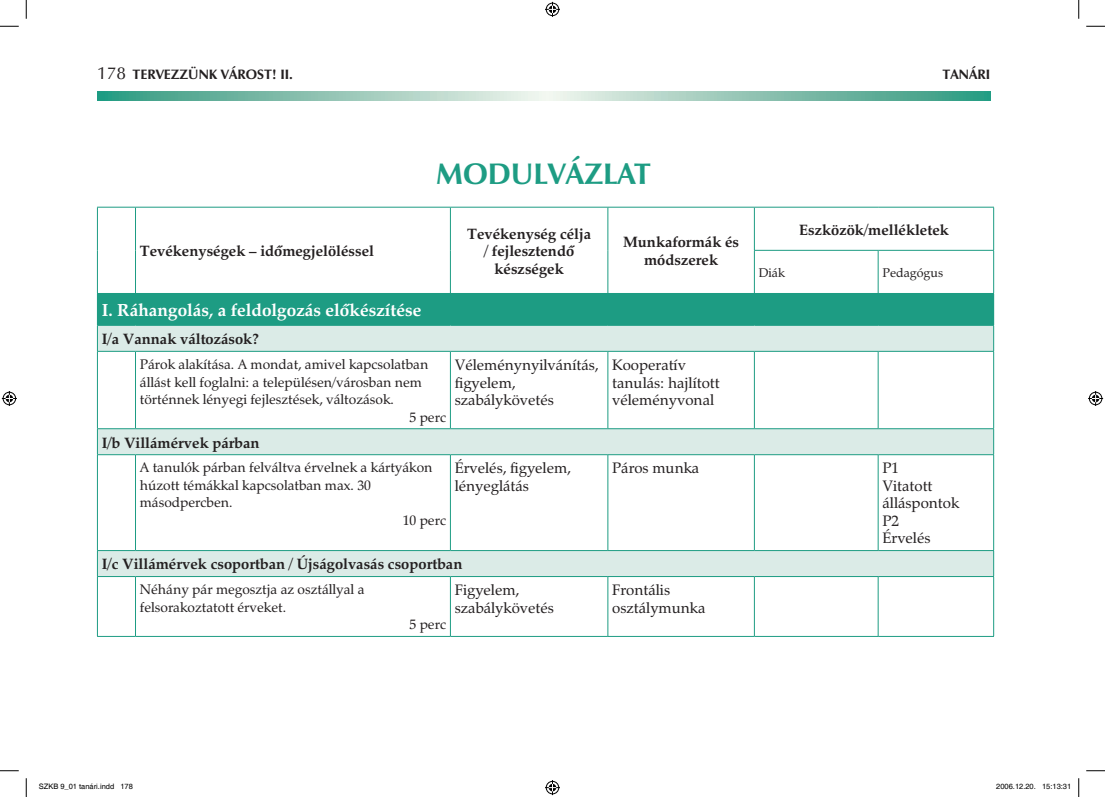
<style>
.page{position:relative;width:1105px;height:797px;background:#fff}
.page>*{position:absolute;margin:0;border:0;box-sizing:border-box;transform-origin:0 0}
.t1{font:30px "Zapf Humanist 601 HU Bold";color:#1d9c83}
.t2{font:17.5px "Zapf Calligraphic 801 HU Bold";color:#fff}
.t3{font:15px/17.5px "Zapf Calligraphic 801 HU Bold";color:#231f20;text-align:center}
.t4{font:15px/17.5px "Zapf Calligraphic 801 HU Normal";color:#231f20}
.t5{font:13.75px/17.5px "Zapf Calligraphic 801 HU Normal";color:#231f20}
.t6{font:13.75px "Zapf Humanist 601 HU Bold";color:#231f20}
.t7{font:12.5px "Zapf Calligraphic 801 HU Normal";color:#231f20}
.t8{font:7.5px "Helvetica";color:#000}
.s1{font-family:"Zapf Humanist 601 HU Normal";font-size:17.5px}
</style>
<div class="page">
<svg style="left:97px;top:91px;width:893px;height:9px;background:#8dc4b3"></svg>
<svg style="left:449px;top:208px;width:544px;height:85px"></svg>
<div style="left:97px;top:293px;width:897px;height:32px;background:#1d9c83"></div>
<svg style="left:98px;top:326px;width:895px;height:250px"></svg>
<hr style="left:97px;top:325px;width:38px;height:1px;background:#1d9c83">
<svg style="left:97px;top:326px;width:1px;height:25px"></svg>
<hr style="left:135px;top:325px;width:315px;height:1px;background:#1d9c83">
<hr style="left:450px;top:325px;width:158px;height:1px;background:#1d9c83">
<hr style="left:608px;top:325px;width:146px;height:1px;background:#1d9c83">
<hr style="left:754px;top:325px;width:124px;height:1px;background:#1d9c83">
<hr style="left:878px;top:325px;width:116px;height:1px;background:#1d9c83">
<svg style="left:993px;top:326px;width:1px;height:25px"></svg>
<hr style="left:97px;top:351px;width:38px;height:1px;background:#1d9c83">
<hr style="left:97px;top:351px;width:1px;height:77px;background:#1d9c83">
<hr style="left:135px;top:351px;width:315px;height:1px;background:#1d9c83">
<hr style="left:135px;top:351px;width:1px;height:77px;background:#1d9c83">
<hr style="left:450px;top:351px;width:158px;height:1px;background:#1d9c83">
<hr style="left:450px;top:351px;width:1px;height:77px;background:#1d9c83">
<hr style="left:608px;top:351px;width:146px;height:1px;background:#1d9c83">
<hr style="left:607px;top:351px;width:1px;height:77px;background:#1d9c83">
<hr style="left:754px;top:351px;width:124px;height:1px;background:#1d9c83">
<hr style="left:754px;top:351px;width:1px;height:77px;background:#1d9c83">
<hr style="left:878px;top:351px;width:116px;height:1px;background:#1d9c83">
<hr style="left:878px;top:351px;width:1px;height:77px;background:#1d9c83">
<hr style="left:993px;top:351px;width:1px;height:77px;background:#1d9c83">
<hr style="left:97px;top:455px;width:1px;height:95px;background:#1d9c83">
<hr style="left:135px;top:455px;width:1px;height:95px;background:#1d9c83">
<hr style="left:450px;top:455px;width:1px;height:95px;background:#1d9c83">
<hr style="left:607px;top:455px;width:1px;height:95px;background:#1d9c83">
<hr style="left:754px;top:455px;width:1px;height:95px;background:#1d9c83">
<hr style="left:878px;top:455px;width:1px;height:95px;background:#1d9c83">
<hr style="left:993px;top:455px;width:1px;height:95px;background:#1d9c83">
<hr style="left:97px;top:577px;width:1px;height:59px;background:#1d9c83">
<hr style="left:135px;top:577px;width:1px;height:59px;background:#1d9c83">
<hr style="left:450px;top:577px;width:1px;height:59px;background:#1d9c83">
<hr style="left:607px;top:577px;width:1px;height:59px;background:#1d9c83">
<hr style="left:754px;top:577px;width:1px;height:59px;background:#1d9c83">
<hr style="left:878px;top:577px;width:1px;height:59px;background:#1d9c83">
<hr style="left:993px;top:577px;width:1px;height:59px;background:#1d9c83">
<hr style="left:97px;top:636px;width:38px;height:1px;background:#1d9c83">
<hr style="left:135px;top:636px;width:315px;height:1px;background:#1d9c83">
<hr style="left:450px;top:636px;width:158px;height:1px;background:#1d9c83">
<hr style="left:608px;top:636px;width:146px;height:1px;background:#1d9c83">
<hr style="left:754px;top:636px;width:124px;height:1px;background:#1d9c83">
<hr style="left:878px;top:636px;width:116px;height:1px;background:#1d9c83">
<hr style="left:97px;top:207px;width:38px;height:1px;background:#1d9c83">
<hr style="left:97px;top:207px;width:1px;height:43px;background:#1d9c83">
<hr style="left:135px;top:207px;width:315px;height:1px;background:#1d9c83">
<hr style="left:135px;top:207px;width:1px;height:43px;background:#1d9c83">
<hr style="left:450px;top:207px;width:158px;height:1px;background:#1d9c83">
<hr style="left:450px;top:207px;width:1px;height:43px;background:#1d9c83">
<hr style="left:608px;top:207px;width:146px;height:1px;background:#1d9c83">
<hr style="left:607px;top:207px;width:1px;height:43px;background:#1d9c83">
<hr style="left:97px;top:250px;width:1px;height:43px;background:#1d9c83">
<hr style="left:135px;top:250px;width:1px;height:43px;background:#1d9c83">
<hr style="left:450px;top:250px;width:1px;height:43px;background:#1d9c83">
<hr style="left:607px;top:250px;width:1px;height:43px;background:#1d9c83">
<hr style="left:754px;top:207px;width:124px;height:1px;background:#1d9c83">
<hr style="left:754px;top:207px;width:1px;height:43px;background:#1d9c83">
<hr style="left:878px;top:207px;width:116px;height:1px;background:#1d9c83">
<hr style="left:993px;top:207px;width:1px;height:43px;background:#1d9c83">
<hr style="left:754px;top:250px;width:124px;height:1px;background:#1d9c83">
<hr style="left:754px;top:251px;width:1px;height:42px;background:#1d9c83">
<hr style="left:878px;top:250px;width:116px;height:1px;background:#1d9c83">
<hr style="left:878px;top:251px;width:1px;height:42px;background:#1d9c83">
<hr style="left:993px;top:251px;width:1px;height:42px;background:#1d9c83">
<hr style="left:97px;top:550px;width:38px;height:1px;background:#1d9c83">
<svg style="left:97px;top:551px;width:1px;height:25px"></svg>
<hr style="left:135px;top:550px;width:315px;height:1px;background:#1d9c83">
<hr style="left:450px;top:550px;width:158px;height:1px;background:#1d9c83">
<hr style="left:608px;top:550px;width:146px;height:1px;background:#1d9c83">
<hr style="left:754px;top:550px;width:124px;height:1px;background:#1d9c83">
<hr style="left:878px;top:550px;width:116px;height:1px;background:#1d9c83">
<svg style="left:993px;top:551px;width:1px;height:25px"></svg>
<hr style="left:97px;top:576px;width:38px;height:1px;background:#1d9c83">
<hr style="left:135px;top:576px;width:315px;height:1px;background:#1d9c83">
<hr style="left:450px;top:576px;width:158px;height:1px;background:#1d9c83">
<hr style="left:608px;top:576px;width:146px;height:1px;background:#1d9c83">
<hr style="left:754px;top:576px;width:124px;height:1px;background:#1d9c83">
<hr style="left:878px;top:576px;width:116px;height:1px;background:#1d9c83">
<hr style="left:97px;top:428px;width:38px;height:1px;background:#1d9c83">
<svg style="left:97px;top:429px;width:1px;height:25px"></svg>
<hr style="left:135px;top:428px;width:315px;height:1px;background:#1d9c83">
<hr style="left:450px;top:428px;width:158px;height:1px;background:#1d9c83">
<hr style="left:608px;top:428px;width:146px;height:1px;background:#1d9c83">
<hr style="left:754px;top:428px;width:124px;height:1px;background:#1d9c83">
<hr style="left:878px;top:428px;width:116px;height:1px;background:#1d9c83">
<svg style="left:993px;top:429px;width:1px;height:25px"></svg>
<hr style="left:97px;top:454px;width:38px;height:1px;background:#1d9c83">
<hr style="left:135px;top:454px;width:315px;height:1px;background:#1d9c83">
<hr style="left:450px;top:454px;width:158px;height:1px;background:#1d9c83">
<hr style="left:608px;top:454px;width:146px;height:1px;background:#1d9c83">
<hr style="left:754px;top:454px;width:124px;height:1px;background:#1d9c83">
<hr style="left:878px;top:454px;width:116px;height:1px;background:#1d9c83">
<svg style="left:0;top:25px;width:19px;height:2px"></svg>
<svg style="left:1086px;top:25px;width:19px;height:2px"></svg>
<svg style="left:0;top:770px;width:19px;height:1px"></svg>
<svg style="left:1086px;top:770px;width:19px;height:1px"></svg>
<svg style="left:25px;top:0;width:2px;height:19px"></svg>
<svg style="left:25px;top:778px;width:2px;height:19px"></svg>
<svg style="left:1078px;top:0;width:1px;height:19px"></svg>
<svg style="left:1078px;top:778px;width:1px;height:19px"></svg>
<svg style="left:545px;top:2px;width:15px;height:15px"></svg>
<svg style="left:545px;top:780px;width:15px;height:15px"></svg>
<svg style="left:2px;top:391px;width:15px;height:15px"></svg>
<svg style="left:1088px;top:391px;width:15px;height:15px"></svg>
<p class="t6" style="left:97px;top:66px;width:197px"><span class="s1">178</span> TERVEZZÜNK VÁROST! II .</p>
<p class="t6" style="left:942px;top:66px;width:10px">TANÁ</p>
<p class="t6" style="left:977px;top:66px;width:12px">RI</p>
<p class="t3" style="left:140px;top:242px;width:236px">Tevékenységek – idômegjelöléssel</p>
<h1 class="t1" style="left:436px;top:155px;width:48px">MODULVÁ</h1>
<h1 class="t1" style="left:584px;top:155px;width:36px">ZLAT</h1>
<p class="t3" style="left:467px;top:225px;width:125px">Tevékenység célja / fejlesztendô készségek</p>
<p class="t3" style="left:623px;top:233px;width:117px">Munkaformák és módszerek</p>
<p class="t2" style="left:102px;top:299px;width:321px">I. Ráhangolás, a feldolgozás elôkészítése</p>
<p class="t3" style="left:102px;top:330px;width:159px">I/a Vannak változások?</p>
<p class="t5" style="left:140px;top:355px;width:290px">Párok alakítása. A mondat, amivel kapcsolatban</p>
<p class="t5" style="left:140px;top:373px;width:284px">állást kell foglalni: a településen/városban nem</p>
<p class="t5" style="left:140px;top:390px;width:256px">történnek lényegi fejlesztések, változások.</p>
<p class="t5" style="left:409px;top:408px;width:38px">5 perc</p>
<p class="t4" style="left:455px;top:356px;width:145px">Véleménynyilvánítás, figyelem, szabálykövetés</p>
<p class="t4" style="left:612px;top:356px;width:109px">Kooperatív tanulás: hajlított véleményvonal</p>
<p class="t3" style="left:799px;top:221px;width:151px">Eszközök/mellékletek</p>
<p class="t7" style="left:759px;top:265px;width:28px">Diák</p>
<p class="t7" style="left:882px;top:265px;width:62px">Pedagógus</p>
<p class="t3" style="left:102px;top:433px;width:159px">I/b Villámérvek párban</p>
<p class="t5" style="left:140px;top:459px;width:294px">A tanulók párban felváltva érvelnek a kártyákon</p>
<p class="t5" style="left:140px;top:476px;width:232px">húzott témákkal kapcsolatban max. 30</p>
<p class="t5" style="left:140px;top:494px;width:94px">másodpercben.</p>
<p class="t5" style="left:403px;top:511px;width:45px">10 perc</p>
<p class="t4" style="left:455px;top:459px;width:118px">Érvelés, figyelem, lényeglátás</p>
<p class="t4" style="left:612px;top:459px;width:89px">Páros munka</p>
<p class="t4" style="left:882px;top:459px;width:78px">P1<br>Vitatott álláspontok<br>P2<br>Érvelés</p>
<p class="t3" style="left:102px;top:555px;width:362px">I/c Villámérvek csoportban / Újságolvasás csoportban</p>
<p class="t5" style="left:140px;top:581px;width:226px">Néhány pár megosztja az osztállyal a felsorakoztatott érveket.</p>
<p class="t5" style="left:409px;top:616px;width:38px">5 perc</p>
<p class="t4" style="left:455px;top:581px;width:101px">Figyelem, szabálykövetés</p>
<p class="t4" style="left:612px;top:581px;width:95px">Frontális osztálymunka</p>
<p class="t8" style="left:39px;top:782px;width:96px">SZKB 9_01 tanári.indd 178</p>
<p class="t8" style="left:996px;top:782px;width:77px">2006.12.20. 15:13:31</p>
</div>
